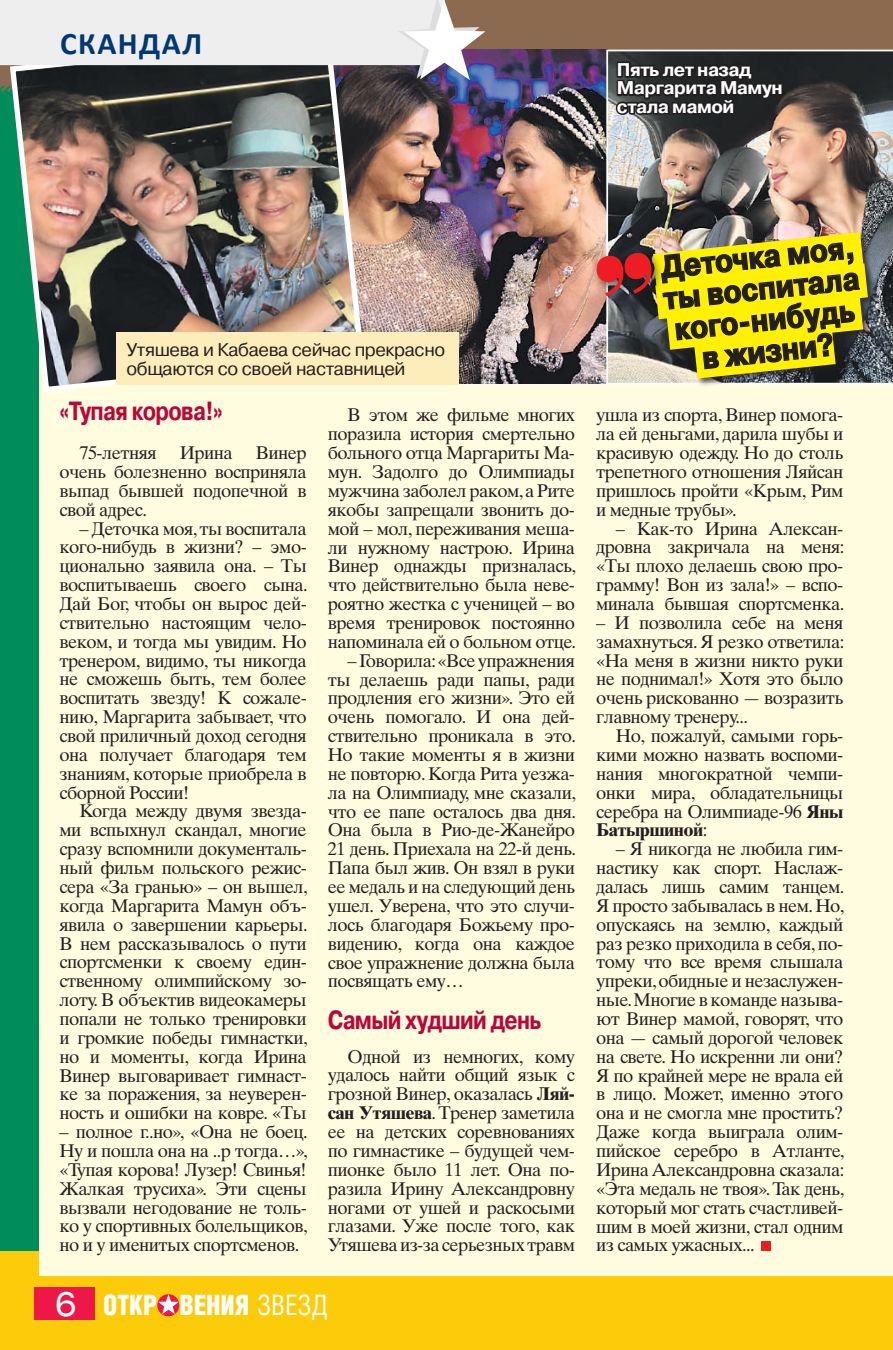
<style>
.page{position:relative;width:893px;height:1350px;background:#fff}
.page>*{position:absolute;margin:0;border:0;box-sizing:border-box;transform-origin:0 0}
.t1{font:700 31.5px/31.5px "Pragmatica";color:#231f20;text-align:center;scale:.9 1}
.t2{font:700 31.5px "Calibri";letter-spacing:.045em;color:#013775}
.t3{font:900 28.18px "Helios Cond";color:#fff;scale:.92 1}
.t4{font:700 26.25px "Pragmatica";letter-spacing:-.03em;color:#ba0639;scale:.81 1}
.t5{font:18.38px/18.9px "Times Ten LTCYR";letter-spacing:-.03em;color:#231f20;text-align:justify}
.t6{font:18.38px/18.4px "Pragmatica C";letter-spacing:-.02em;color:#231f20}
.t7{font:700 18.38px/18.4px "Pragmatica C";letter-spacing:-.03em;color:#fff}
.s1{font-weight:700}
.s2{font-family:"Helios Ext";font-weight:400;font-size:33.43px}
.s3{font-weight:400}
</style>
<div class="page">
<div style="left:0;top:0;width:893px;height:1349px;background:#008c5b"></div>
<div style="left:0;top:1250px;width:893px;height:99px;background:#fccc0a"></div>
<div style="left:0;top:0;width:893px;height:92px;background:#8c6a50"></div>
<div style="left:35px;top:1287px;width:60px;height:32px;background:#ed1748"></div>
<svg style="left:157px;top:1294px;width:22px;height:22px"></svg>
<svg style="left:158px;top:1294px;width:21px;height:19px"></svg>
<div style="left:40px;top:101px;width:853px;height:1174px;background:#fffce0"></div>
<div style="left:761px;top:1241px;width:10px;height:10px;background:#ee1d23"></div>
<img style="left:367px;top:50px;width:229px;height:333px">
<img style="left:7px;top:80px;width:360px;height:315px">
<svg style="left:0;top:0;width:485px;height:80px;background:#c9c8ca"></svg>
<div style="left:117px;top:332px;width:342px;height:52px;background:#fdedbb"></div>
<div style="left:591px;top:247px;width:73px;height:61px;background:#231f20;opacity:.75"></div>
<img style="left:596px;top:47px;width:297px;height:339px">
<h1 class="t2" style="left:60px;top:21px;width:144px">Скандал</h1>
<p class="t7" style="left:617px;top:61px;width:167px">Пять лет назад<br>Маргарита Мамун стала мамой</p>
<p class="t6" style="left:126px;top:341px;width:320px">Утяшева и Кабаева сейчас прекрасно общаются со своей наставницей</p>
<h3 class="t4" style="left:60px;top:394px;width:203px">«Тупая корова!»</h3>
<p class="t5" style="left:79px;top:443px;width:79px">75-летняя</p>
<p class="t5" style="left:180px;top:443px;width:54px">Ирина</p>
<p class="t5" style="left:60px;top:443px;width:249px;text-indent:196px">Винер очень болезненно восприняла выпад бывшей подопечной в свой адрес.</p>
<p class="t5" style="left:60px;top:518px;width:250px;text-indent:20px">– Деточка моя, ты воспитала кого-нибудь в жизни? – эмо&shy;ционально заявила она. – Ты воспитываешь своего сына.<br>Дай Бог, чтобы он вырос дей&shy;ствительно настоящим чело&shy;веком, и тогда мы увидим. Но тренером, видимо, ты никогда не сможешь быть, тем более воспитать звезду! К сожале&shy;нию, Маргарита забывает, что свой приличный доход сегодня она получает благодаря тем знаниям, которые приобрела в сборной России!</p>
<p class="t5" style="left:60px;top:801px;width:250px;text-indent:20px">Когда между двумя звезда&shy;ми вспыхнул скандал, многие сразу вспомнили документаль&shy;ный фильм польского режис&shy;сера «За гранью» – он вышел, когда Маргарита Мамун объ&shy;явила о завершении карьеры.<br>В нем рассказывалось о пути спортсменки к своему един&shy;ственному олимпийскому зо&shy;лоту. В объектив видеокамеры попали не только тренировки и громкие победы гимнастки, но и моменты, когда Ирина Винер выговаривает гимнаст&shy;ке за поражения, за неуверен&shy;ность и ошибки на ковре. «Ты</p>
<p class="t5" style="left:60px;top:1122px;width:250px">– полное г..но», «Она не боец.<br>Ну и пошла она на ..р тогда…», «Тупая корова! Лузер! Свинья!<br>Жалкая трусиха». Эти сцены вызвали негодование не толь&shy;ко у спортивных болельщиков, но и у именитых спортсменов.</p>
<p class="t5" style="left:328px;top:405px;width:250px;text-indent:20px">В этом же фильме многих поразила история смертельно больного отца Маргариты Ма&shy;мун. Задолго до Олимпиады мужчина заболел раком, а Рите якобы запрещали звонить до&shy;мой – мол, переживания меша&shy;ли нужному настрою. Ирина Винер однажды призналась, что действительно была неве&shy;роятно жестка с ученицей – во время тренировок постоянно напоминала ей о больном отце.</p>
<p class="t5" style="left:328px;top:651px;width:250px;text-indent:20px">– Говорила: «Все упражнения ты делаешь ради папы, ради продления его жизни». Это ей очень помогало. И она дей&shy;ствительно проникала в это.<br>Но такие моменты я в жизни не повторю. Когда Рита уезжа&shy;ла на Олимпиаду, мне сказали, что ее папе осталось два дня.<br>Она была в Рио-де-Жанейро 21 день. Приехала на 22-й день.<br>Папа был жив. Он взял в руки ее медаль и на следующий день ушел. Уверена, что это случи&shy;лось благодаря Божьему про&shy;видению, когда она каждое свое упражнение должна была посвящать ему…</p>
<h3 class="t4" style="left:328px;top:1002px;width:265px">Самый худший день</h3>
<p class="t5" style="left:328px;top:1046px;width:249px;text-indent:20px">Одной из немногих, кому удалось найти общий язык с грозной Винер, оказалась <span class="s1">Ляй&shy;сан Утяшева</span>. Тренер заметила ее на детских соревнованиях по гимнастике – будущей чем&shy;пионке было 11 лет. Она по&shy;разила Ирину Александровну ногами от ушей и раскосыми глазами. Уже после того, как Утяшева из-за серьезных травм</p>
<h2 class="t3" style="left:55px;top:1288px;width:297px"><span class="s2">6</span> Oткр вения <span class="s3">ЗВЕЗД</span></h2>
<h1 class="t1" style="left:658px;top:252px;width:220px;rotate:-6deg">Деточка моя, ты воспитала кого-нибудь в жизни?</h1>
<p class="t5" style="left:596px;top:405px;width:249px">ушла из спорта, Винер помога&shy;ла ей деньгами, дарила шубы и красивую одежду. Но до столь трепетного отношения Ляйсан пришлось пройти «Крым, Рим и медные трубы».</p>
<p class="t5" style="left:596px;top:519px;width:250px;text-indent:20px">– Как-то Ирина Алексан&shy;дровна закричала на меня: «Ты плохо делаешь свою про&shy;грамму! Вон из зала!» – вспо&shy;минала бывшая спортсменка.</p>
<p class="t5" style="left:596px;top:613px;width:250px">– И позволила себе на меня замахнуться. Я резко ответила: «На меня в жизни никто руки не поднимал!» Хотя это было очень рискованно — возразить главному тренеру...</p>
<p class="t5" style="left:596px;top:726px;width:249px;text-indent:20px">Но, пожалуй, самыми горь&shy;кими можно назвать воспоми&shy;нания многократной чемпи&shy;онки мира, обладательницы серебра на Олимпиаде-96 <span class="s1">Яны Батыршиной</span>:</p>
<p class="t5" style="left:596px;top:839px;width:250px;text-indent:20px">– Я никогда не любила гим&shy;настику как спорт. Наслаж&shy;далась лишь самим танцем.<br>Я просто забывалась в нем. Но, опускаясь на землю, каждый раз резко приходила в себя, по&shy;тому что все время слышала упреки, обидные и незаслужен&shy;ные. Многие в команде называ&shy;ют Винер мамой, говорят, что она — самый дорогой человек на свете. Но искренни ли они?<br>Я по крайней мере не врала ей в лицо. Может, именно этого она и не смогла мне простить?<br>Даже когда выиграла олим&shy;пийское серебро в Атланте, Ирина Александровна сказала: «Эта медаль не твоя». Так день, который мог стать счастливей&shy;шим в моей жизни, стал одним из самых ужасных...</p>
</div>
